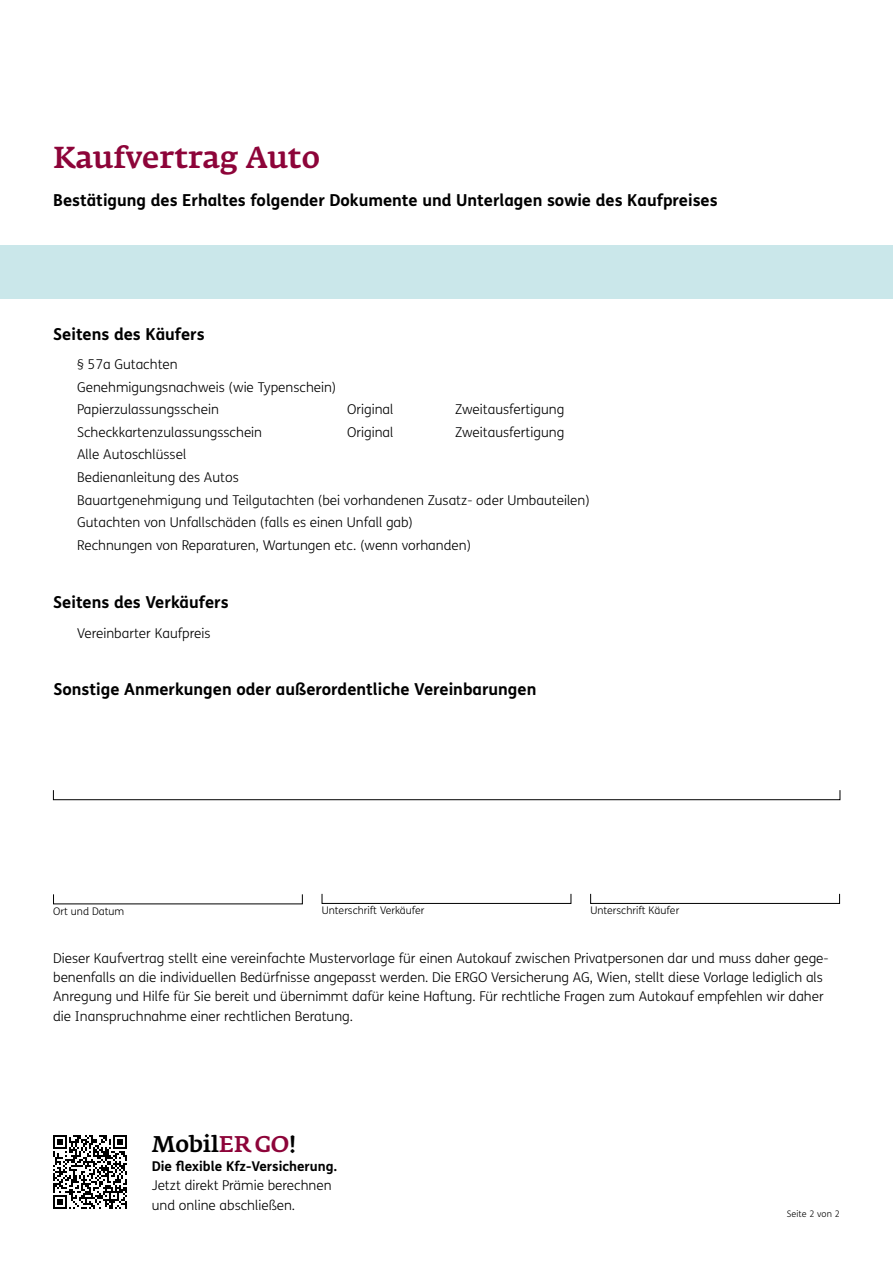
<style>
.page{position:relative;width:893px;height:1263px;background:#fff}
.page>*{position:absolute;margin:0;border:0;box-sizing:border-box;transform-origin:0 0}
.t1{font:500 30px "Fedra Serif A Pro";color:#8d0439}
.t2{font:500 22.5px "Fedra Serif A Pro";color:#000}
.t3{font:700 16.5px "FS Me";color:#000}
.t4{font:300 13.5px/22.5px "FS Me";color:#000}
.t5{font:700 13.5px "FS Me";color:#000}
.t6{font:300 10.5px "FS Me";color:#000}
.t7{font:300 9px "FS Me";letter-spacing:.01em;color:#000}
.s1{color:#8d0439}
</style>
<div class="page">
<div style="left:0;top:245px;width:893px;height:53px;background:#cae7ea"></div>
<svg style="left:53px;top:1135px;width:74px;height:74px"></svg>
<div style="left:53px;top:790px;width:787px;height:10px;border:1px solid #000"></div>
<div style="left:322px;top:893px;width:249px;height:11px;border:1px solid #000"></div>
<div style="left:590px;top:893px;width:250px;height:11px;border:1px solid #000"></div>
<h1 class="t1" style="left:53px;top:140px;width:268px">Kaufvertrag Auto</h1>
<p class="t3" style="left:53px;top:188px;width:666px">Bestätigung des Erhaltes folgender Dokumente und Unterlagen sowie des Kaufpreises</p>
<p class="t3" style="left:53px;top:321px;width:153px">Seitens des Käufers</p>
<p class="t4" style="left:77px;top:353px;width:261px">§ 57a Gutachten<br>Genehmigungsnachweis (wie Typenschein)<br>Papierzulassungsschein</p>
<p class="t4" style="left:347px;top:398px;width:48px">Original</p>
<p class="t4" style="left:455px;top:398px;width:111px">Zweitausfertigung</p>
<p class="t4" style="left:77px;top:421px;width:186px">Scheckkartenzulassungsschein</p>
<p class="t4" style="left:347px;top:421px;width:48px">Original</p>
<p class="t4" style="left:455px;top:421px;width:111px">Zweitausfertigung</p>
<p class="t4" style="left:77px;top:443px;width:514px">Alle Autoschlüssel<br>Bedienanleitung des Autos<br>Bauartgenehmigung und Teilgutachten (bei vorhandenen Zusatz- oder Umbauteilen)<br>Gutachten von Unfallschäden (falls es einen Unfall gab)<br>Rechnungen von Reparaturen, Wartungen etc. (wenn vorhanden)</p>
<p class="t3" style="left:53px;top:589px;width:177px">Seitens des Verkäufers</p>
<p class="t4" style="left:77px;top:621px;width:135px">Vereinbarter Kaufpreis</p>
<p class="t3" style="left:53px;top:676px;width:485px">Sonstige Anmerkungen oder außerordentliche Vereinbarungen</p>
<p class="t6" style="left:53px;top:904px;width:73px">Ort und Datum</p>
<p class="t6" style="left:322px;top:903px;width:104px">Unterschrift Verkäufer</p>
<p class="t6" style="left:590px;top:903px;width:90px">Unterschrift Käufer</p>
<p class="t4" style="left:53px;top:948px;width:777px;line-height:19.2px">Dieser Kaufvertrag stellt eine vereinfachte Mustervorlage für einen Autokauf zwischen Privatpersonen dar und muss daher gege&shy;benenfalls an die individuellen Bedürfnisse angepasst werden. Die ERGO Versicherung AG, Wien, stellt diese Vorlage lediglich als Anregung und Hilfe für Sie bereit und übernimmt dafür keine Haftung. Für rechtliche Fragen zum Autokauf empfehlen wir daher die Inanspruchnahme einer rechtlichen Beratung.</p>
<h2 class="t2" style="left:152px;top:1131px;width:146px">Mobil<span class="s1">ER GO</span>!</h2>
<p class="t5" style="left:152px;top:1156px;width:187px">Die flexible Kfz-Versicherung.</p>
<p class="t4" style="left:152px;top:1176px;width:181px;line-height:19.2px">Jetzt direkt Prämie berechnen und online abschließen.</p>
<p class="t7" style="left:787px;top:1208px;width:55px">Seite 2 von 2</p>
</div>
